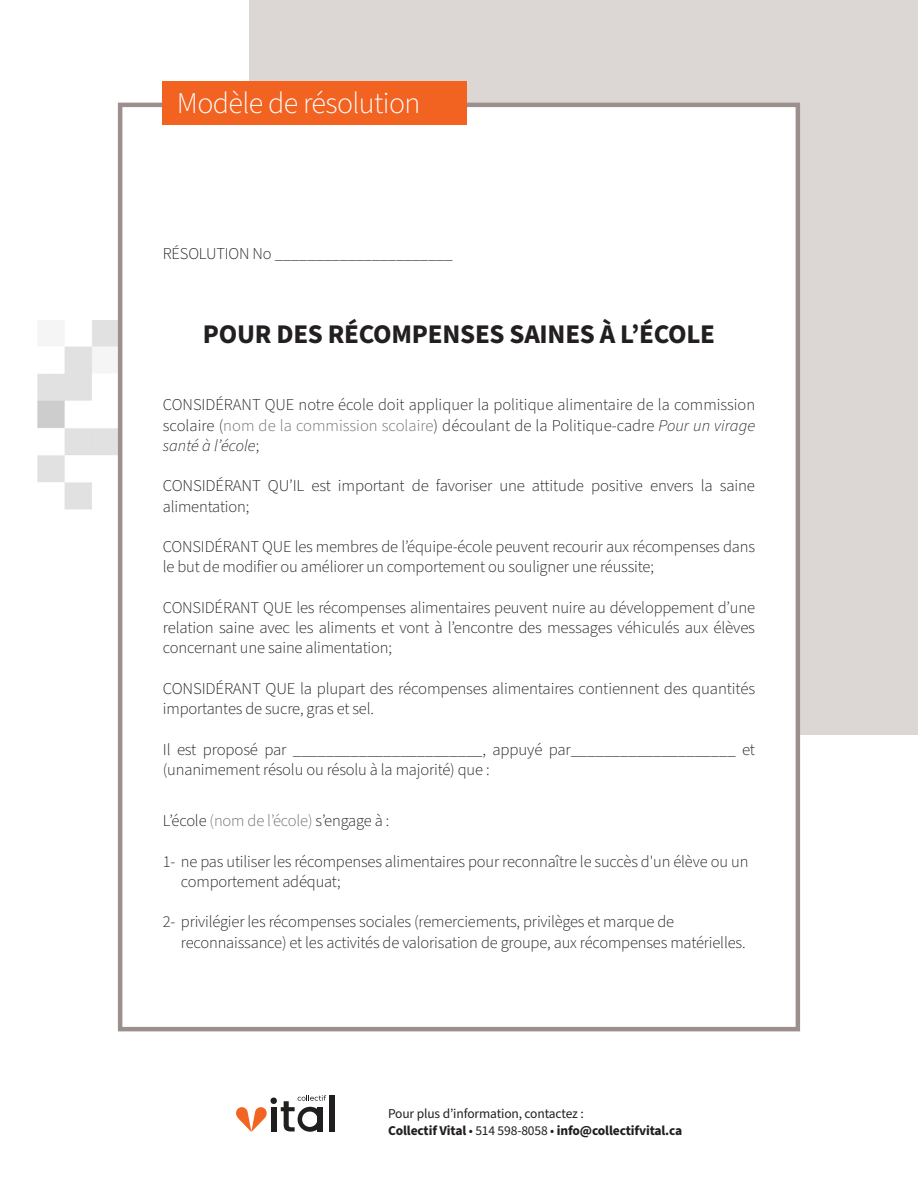
<style>
.page{position:relative;width:918px;height:1188px;background:#fff}
.page>*{position:absolute;margin:0;border:0;box-sizing:border-box;transform-origin:0 0}
.t1{font:300 30px "Source Sans Pro";letter-spacing:-.02em;color:#fff}
.t2{font:700 27px "Source Sans Pro";letter-spacing:-.01em;color:#231f20}
.t3{font:300 16.5px/20.2px "Source Sans Pro";letter-spacing:-.01em;color:#231f20}
.t4{font:13.5px/16.5px "Source Sans Pro";letter-spacing:-.01em;color:#231f20}
.s1{color:#6c6d70}
.s2{font-style:italic}
.s3{font-weight:700}
</style>
<div class="page">
<div style="left:249px;top:0;width:669px;height:734px;background:#dcd7d5"></div>
<img style="left:38px;top:321px;width:80px;height:189px">
<div style="left:120px;top:105px;width:678px;height:924px;background:#fff"></div>
<div style="left:118px;top:103px;width:682px;height:928px;border:4px solid #9b908d"></div>
<div style="left:163px;top:81px;width:304px;height:43px;background:#f26221"></div>
<div style="left:329px;top:1095px;width:5px;height:36px;background:#211e1e"></div>
<svg style="left:236px;top:1095px;width:90px;height:37px"></svg>
<h1 class="t1" style="left:177px;top:83px;width:245px">Modèle de résolution</h1>
<p class="t3" style="left:163px;top:244px;width:291px">RÉSOLUTION No ______________________</p>
<h2 class="t2" style="left:203px;top:316px;width:514px">POUR DES RÉCOMPENSES SAINES À L’ÉCOLE</h2>
<p class="t3" style="left:163px;top:395px;width:594px;text-align:justify">CONSIDÉRANT QUE notre école doit appliquer la politique alimentaire de la commission scolaire (<span class="s1">nom de la commission scolaire</span>) découlant de la Politique-cadre <span class="s2">Pour un virage santé à l’école</span>;</p>
<p class="t3" style="left:163px;top:476px;width:594px">CONSIDÉRANT QU’IL est important de favoriser une attitude positive envers la saine alimentation;</p>
<p class="t3" style="left:163px;top:537px;width:594px">CONSIDÉRANT QUE les membres de l’équipe-école peuvent recourir aux récompenses dans le but de modifier ou améliorer un comportement ou souligner une réussite;</p>
<p class="t3" style="left:163px;top:598px;width:594px;text-align:justify">CONSIDÉRANT QUE les récompenses alimentaires peuvent nuire au développement d’une relation saine avec les aliments et vont à l’encontre des messages véhiculés aux élèves concernant une saine alimentation;</p>
<p class="t3" style="left:163px;top:679px;width:594px">CONSIDÉRANT QUE la plupart des récompenses alimentaires contiennent des quantités importantes de sucre, gras et sel.</p>
<p class="t3" style="left:163px;top:740px;width:594px">Il est proposé par _______________________, appuyé par____________________ et (unanimement résolu ou résolu à la majorité) que :</p>
<p class="t3" style="left:163px;top:811px;width:228px">L’école <span class="s1">(nom de l’école)</span> s’engage à :</p>
<p class="t3" style="left:181px;top:852px;width:569px;text-indent:-18px">1- ne pas utiliser les récompenses alimentaires pour reconnaître le succès d'un élève ou un comportement adéquat;</p>
<p class="t3" style="left:181px;top:912px;width:566px;text-indent:-18px">2- privilégier les récompenses sociales (remerciements, privilèges et marque de reconnaissance) et les activités de valorisation de groupe, aux récompenses matérielles.</p>
<p class="t4" style="left:388px;top:1106px;width:296px">Pour plus d’information, contactez :<br><span class="s3">Collectif Vital</span> • 514 598-8058 • <span class="s3">info@collectifvital.ca</span></p>
</div>
